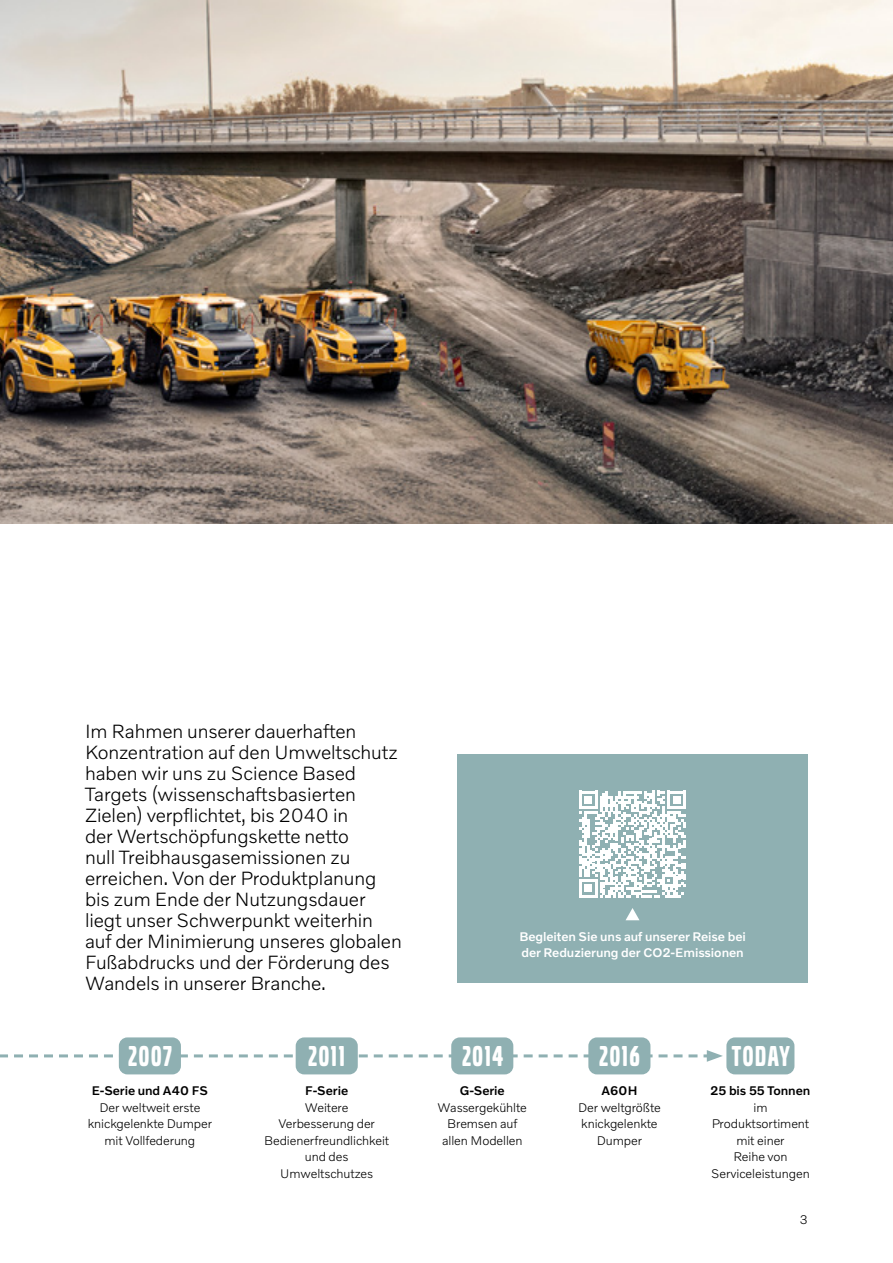
<style>
.page{position:relative;width:893px;height:1263px;background:#fff}
.page>*{position:absolute;margin:0;border:0;box-sizing:border-box;transform-origin:0 0}
.t1{font:30px "Volvo Broad Pro";letter-spacing:.055em;color:#fff}
.t2{font:300 19.5px/21px "Volvo Novum";letter-spacing:-.005em;color:#000}
.t3{font:300 12.75px/16.5px "Volvo Novum";letter-spacing:-.005em;color:#000;text-align:center}
.t4{font:500 12.75px/16.5px "Volvo Novum";letter-spacing:-.005em;color:#fff}
.t5{font:500 12.75px "Volvo Novum";letter-spacing:-.005em;color:#000}
</style>
<div class="page">
<svg style="left:0;top:1050px;width:723px;height:12px"></svg>
<img style="left:0;top:0;width:893px;height:523px">
<div style="left:457px;top:754px;width:351px;height:229px;background:#8fb0b2"></div>
<div style="left:119px;top:1037px;width:62px;height:37px;background:#8fb0b2;border-radius:9px"></div>
<div style="left:296px;top:1037px;width:62px;height:37px;background:#8fb0b2;border-radius:9px"></div>
<div style="left:451px;top:1037px;width:62px;height:37px;background:#8fb0b2;border-radius:9px"></div>
<div style="left:588px;top:1037px;width:62px;height:37px;background:#8fb0b2;border-radius:9px"></div>
<div style="left:726px;top:1037px;width:68px;height:37px;background:#8fb0b2;border-radius:9px"></div>
<svg style="left:579px;top:791px;width:107px;height:106px"></svg>
<svg style="left:626px;top:908px;width:13px;height:12px"></svg>
<p class="t2" style="left:85px;top:720px;width:318px">Im Rahmen unserer dauerhaften Konzentration auf den Umweltschutz haben wir uns zu Science Based Targets (wissenschaftsbasierten Zielen) verpflichtet, bis 2040 in<br>der Wertschöpfungskette netto<br>null Treibhausgasemissionen zu erreichen. Von der Produktplanung bis zum Ende der Nutzungsdauer liegt unser Schwerpunkt weiterhin auf der Minimierung unseres globalen Fußabdrucks und der Förderung des Wandels in unserer Branche.</p>
<p class="t4" style="left:519px;top:928px;width:228px">Begleiten Sie uns auf unserer Reise bei der Reduzierung der CO2-Emissionen</p>
<h1 class="t1" style="left:129px;top:1042px;width:45px">2007</h1>
<h1 class="t1" style="left:308px;top:1042px;width:38px">2011</h1>
<h1 class="t1" style="left:462px;top:1042px;width:42px">2014</h1>
<h1 class="t1" style="left:599px;top:1042px;width:42px">2016</h1>
<h1 class="t1" style="left:732px;top:1042px;width:59px">Today</h1>
<p class="t5" style="left:92px;top:1083px;width:118px">E-Serie und A40 FS</p>
<p class="t3" style="left:88px;top:1099px;width:126px">Der weltweit erste knickgelenkte Dumper mit Vollfederung</p>
<p class="t5" style="left:305px;top:1083px;width:44px">F-Serie</p>
<p class="t3" style="left:264px;top:1099px;width:127px">Weitere<br>Verbesserung der<br>Bedienerfreundlichkeit und des<br>Umweltschutzes</p>
<p class="t5" style="left:460px;top:1083px;width:46px">G-Serie</p>
<p class="t3" style="left:438px;top:1099px;width:91px">Wassergekühlte<br>Bremsen auf allen Modellen</p>
<p class="t5" style="left:601px;top:1083px;width:37px">A60H</p>
<p class="t3" style="left:578px;top:1099px;width:84px">Der weltgrößte knickgelenkte<br>Dumper</p>
<p class="t5" style="left:711px;top:1083px;width:101px">25 bis 55 Tonnen</p>
<p class="t3" style="left:711px;top:1099px;width:100px">im<br>Produktsortiment mit einer<br>Reihe von<br>Serviceleistungen</p>
<p class="t3" style="left:800px;top:1210px;width:10px">3</p>
</div>
